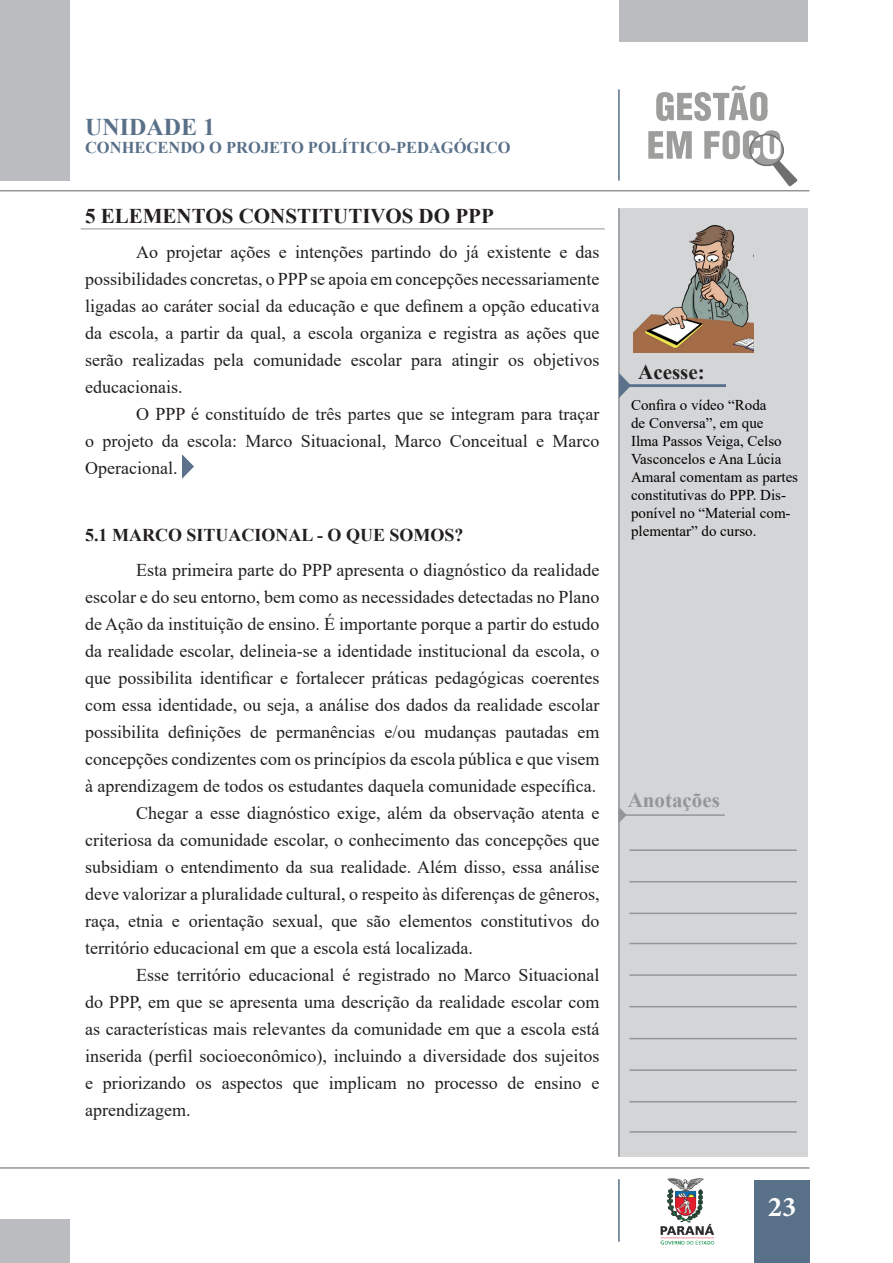
<style>
.page{position:relative;width:893px;height:1263px;background:#fff}
.page>*{position:absolute;margin:0;border:0;box-sizing:border-box;transform-origin:0 0}
.t1{font:700 28.5px "Minion Pro";color:#fff}
.t2{font:700 24px "Times New Roman";color:#587088}
.Título{font:700 21px "Times New Roman";color:#231f20}
.t3{font:700 21px "Times New Roman";color:#939598}
.t4{font:18px/27px "Times New Roman";color:#231f20;text-align:justify}
.Subtítulo{font:700 18px "Times New Roman";color:#231f20}
.t5{font:700 16.5px "Times New Roman";color:#587088}
.t6{font:15px/18px "Times New Roman";color:#000}
</style>
<div class="page">
<div style="left:0;top:0;width:69px;height:181px;background:#bbbcbf"></div>
<hr style="left:0;top:190px;width:809px;height:1px;background:#939598">
<hr style="left:618px;top:89px;width:2px;height:92px;background:#587088">
<img style="left:648px;top:85px;width:150px;height:102px">
<div style="left:619px;top:0;width:189px;height:41px;background:#bbbcbf"></div>
<div style="left:0;top:1219px;width:69px;height:44px;background:#bbbcbf"></div>
<hr style="left:0;top:1167px;width:809px;height:2px;background:#939598">
<div style="left:754px;top:1180px;width:55px;height:83px;background:#587088"></div>
<hr style="left:618px;top:1179px;width:2px;height:63px;background:#587088">
<img style="left:660px;top:1178px;width:54px;height:67px">
<img style="left:182px;top:456px;width:12px;height:22px">
<div style="left:618px;top:208px;width:190px;height:949px;background:#d4d5d7"></div>
<hr style="left:618px;top:208px;width:2px;height:949px;background:#939598">
<img style="left:619px;top:373px;width:106px;height:24px">
<hr style="left:629px;top:849px;width:168px;height:2px;background:#939598">
<hr style="left:629px;top:943px;width:168px;height:1px;background:#939598">
<hr style="left:629px;top:881px;width:168px;height:1px;background:#939598">
<hr style="left:629px;top:974px;width:168px;height:2px;background:#939598">
<hr style="left:629px;top:912px;width:168px;height:2px;background:#939598">
<hr style="left:629px;top:1006px;width:168px;height:1px;background:#939598">
<svg style="left:618px;top:805px;width:8px;height:18px"></svg>
<hr style="left:619px;top:814px;width:106px;height:2px;background:#939598">
<hr style="left:629px;top:1038px;width:168px;height:1px;background:#939598">
<hr style="left:629px;top:1131px;width:168px;height:2px;background:#939598">
<hr style="left:629px;top:1069px;width:168px;height:2px;background:#939598">
<hr style="left:629px;top:1101px;width:168px;height:1px;background:#939598">
<img style="left:634px;top:225px;width:119px;height:128px">
<hr style="left:81px;top:229px;width:524px;height:1px;background:#939598">
<h2 class="t2" style="left:85px;top:110px;width:131px">UNIDADE 1</h2>
<p class="t5" style="left:85px;top:136px;width:427px">CONHECENDO O PROJETO POLÍTICO-PEDAGÓGICO</p>
<p class="Título" style="left:85px;top:200px;width:410px">5 ELEMENTOS CONSTITUTIVOS DO PPP</p>
<p class="t4" style="left:85px;top:238px;width:516px;text-indent:51px">Ao projetar ações e intenções partindo do já existente e das possibilidades concretas, o PPP se apoia em concepções necessariamente ligadas ao caráter social da educação e que definem a opção educativa da escola, a partir da qual, a escola organiza e registra as ações que serão realizadas pela comunidade escolar para atingir os objetivos educacionais.</p>
<p class="t4" style="left:85px;top:400px;width:516px;text-indent:51px">O PPP é constituído de três partes que se integram para traçar o projeto da escola: Marco Situacional, Marco Conceitual e Marco Operacional.</p>
<p class="Subtítulo" style="left:85px;top:522px;width:380px">5.1 MARCO SITUACIONAL - O QUE SOMOS?</p>
<p class="t4" style="left:85px;top:556px;width:516px;text-indent:51px">Esta primeira parte do PPP apresenta o diagnóstico da realidade escolar e do seu entorno, bem como as necessidades detectadas no Plano de Ação da instituição de ensino. É importante porque a partir do estudo da realidade escolar, delineia-se a identidade institucional da escola, o que possibilita identificar e fortalecer práticas pedagógicas coerentes com essa identidade, ou seja, a análise dos dados da realidade escolar possibilita definições de permanências e/ou mudanças pautadas em concepções condizentes com os princípios da escola pública e que visem à aprendizagem de todos os estudantes daquela comunidade específica.</p>
<p class="t4" style="left:85px;top:799px;width:516px;text-indent:51px">Chegar a esse diagnóstico exige, além da observação atenta e criteriosa da comunidade escolar, o conhecimento das concepções que subsidiam o entendimento da sua realidade. Além disso, essa análise deve valorizar a pluralidade cultural, o respeito às diferenças de gêneros, raça, etnia e orientação sexual, que são elementos constitutivos do território educacional em que a escola está localizada.</p>
<p class="t4" style="left:85px;top:961px;width:516px;text-indent:51px">Esse território educacional é registrado no Marco Situacional do PPP, em que se apresenta uma descrição da realidade escolar com as características mais relevantes da comunidade em que a escola está inserida (perfil socioeconômico), incluindo a diversidade dos sujeitos e priorizando os aspectos que implicam no processo de ensino e aprendizagem.</p>
<p class="Título" style="left:638px;top:356px;width:68px">Acesse:</p>
<p class="t6" style="left:631px;top:396px;width:169px">Confira o vídeo “Roda<br>de Conversa”, em que<br>Ilma Passos Veiga, Celso<br>Vasconcelos e Ana Lúcia<br>Amaral comentam as partes constitutivas do PPP. Dis&shy;ponível no “Material com&shy;plementar” do curso.</p>
<p class="t3" style="left:628px;top:784px;width:94px">Anotações</p>
<h1 class="t1" style="left:768px;top:1187px;width:30px">23</h1>
</div>
